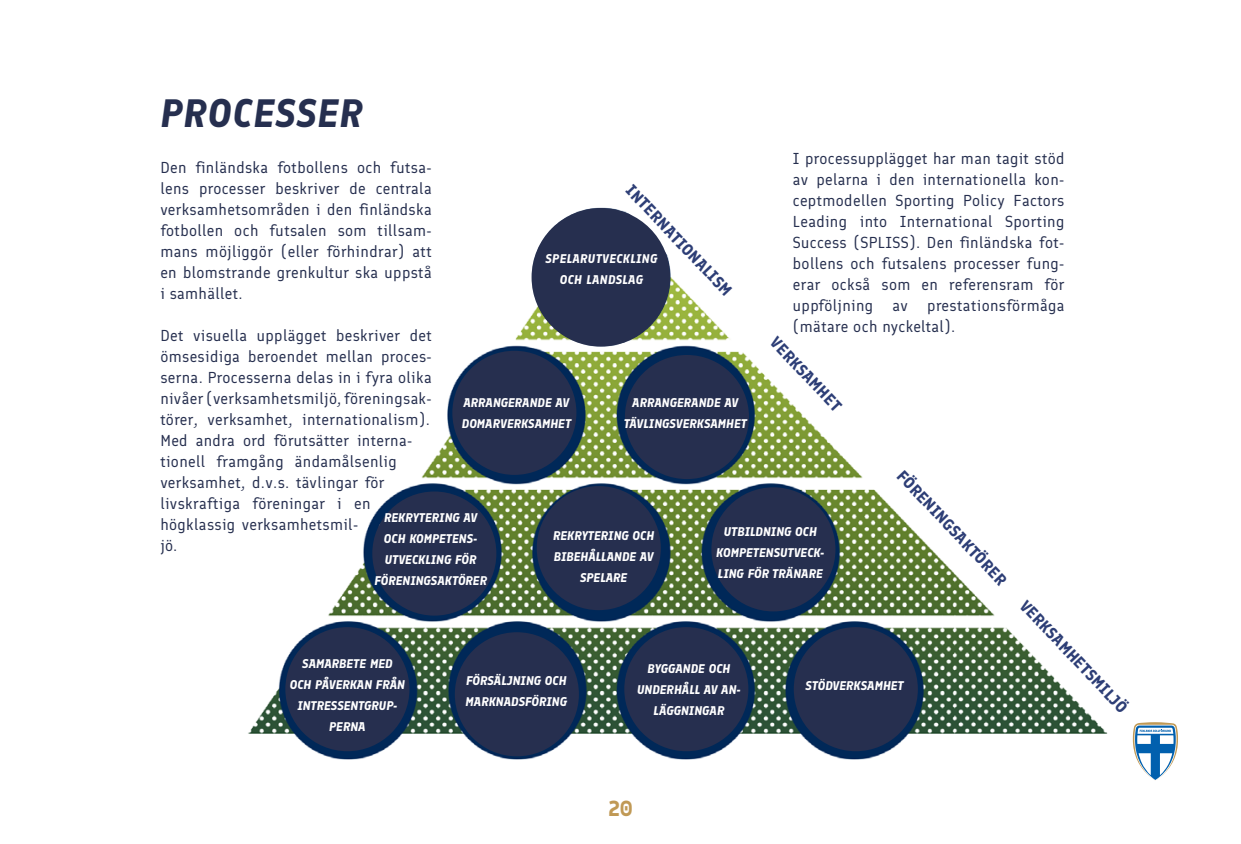
<style>
.page{position:relative;width:1241px;height:844px;background:#fff}
.page>*{position:absolute;margin:0;border:0;box-sizing:border-box;transform-origin:0 0}
.t1{font:italic 700 38.5px "Finlandica";letter-spacing:.025em;color:#262f4f}
.t2{font:700 21px "Finlandica";color:#c09955}
.t3{font:15.75px/21px "Finlandica";letter-spacing:.025em;color:#262f4f;text-align:justify}
.t4{font:700 15.75px "Finlandica";color:#2d3e76}
.t5{font:italic 700 12.25px/21px "Finlandica";color:#fff;text-align:center}
.t6{font:italic 700 12.25px "Finlandica";letter-spacing:.025em;color:#fff}
</style>
<div class="page">
<img style="left:248px;top:207px;width:860px;height:553px">
<div style="left:531px;top:208px;width:139px;height:138px;background:#262f4f;border-radius:50%"></div>
<div style="left:452px;top:350px;width:124px;height:125px;background:#262f4f;border-radius:50%"></div>
<div style="left:624px;top:355px;width:124px;height:124px;background:#262f4f;border-radius:50%"></div>
<div style="left:711px;top:487px;width:124px;height:124px;background:#262f4f;border-radius:50%"></div>
<div style="left:536px;top:486px;width:124px;height:124px;background:#262f4f;border-radius:50%"></div>
<div style="left:372px;top:491px;width:124px;height:124px;background:#262f4f;border-radius:50%"></div>
<div style="left:455px;top:632px;width:124px;height:124px;background:#262f4f;border-radius:50%"></div>
<div style="left:624px;top:627px;width:124px;height:124px;background:#262f4f;border-radius:50%"></div>
<div style="left:793px;top:627px;width:124px;height:124px;background:#262f4f;border-radius:50%"></div>
<div style="left:285px;top:627px;width:124px;height:124px;background:#262f4f;border-radius:50%"></div>
<svg style="left:1132px;top:722px;width:45px;height:58px"></svg>
<p class="t1" style="left:160px;top:89px;width:204px">PROCESSER</p>
<p class="t3" style="left:160px;top:157px;width:273px">Den finländska fotbollens och futsa&shy;lens processer beskriver de centrala verksamhetsområden i den finländska fotbollen och futsalen som tillsam&shy;mans möjliggör (eller förhindrar) att en blomstrande grenkultur ska uppstå i samhället.</p>
<p class="t3" style="left:160px;top:325px;width:273px;text-align:left">Det visuella upplägget beskriver det ömsesidiga beroendet mellan proces&shy;serna. Processerna delas in i fyra olika nivåer (verksamhetsmiljö, föreningsak&shy;törer, verksamhet, internationalism).<br>Med andra ord förutsätter interna&shy;tionell framgång ändamålsenlig verksamhet, d.v.s. tävlingar för livskraftiga föreningar i en högklassig verksamhetsmil-<br>jö.</p>
<p class="t3" style="left:792px;top:148px;width:273px">I processupplägget har man tagit stöd av pelarna i den internationella kon&shy;ceptmodellen Sporting Policy Factors Leading into International Sporting Success (SPLISS). Den finländska fot&shy;bollens och futsalens processer fung&shy;erar också som en referensram för uppföljning av prestationsförmåga (mätare och nyckeltal).</p>
<p class="t4" style="left:636px;top:180px;width:147px;rotate:47deg">INTERNATIONALISM</p>
<p class="t6" style="left:545px;top:251px;width:113px">SPELARUTVECKLING</p>
<p class="t6" style="left:559px;top:272px;width:85px">OCH LANDSLAG</p>
<p class="t4" style="left:780px;top:332px;width:97px;rotate:47deg">VERKSAMHET</p>
<p class="t5" style="left:463px;top:392px;width:107px">ARRANGERANDE AV</p>
<p class="t5" style="left:461px;top:413px;width:111px">DOMARVERKSAMHET</p>
<p class="t5" style="left:632px;top:392px;width:107px">ARRANGERANDE AV</p>
<p class="t5" style="left:623px;top:413px;width:125px">TÄVLINGSVERKSAMHET</p>
<p class="t4" style="left:907px;top:466px;width:152px;rotate:47deg">FÖRENINGSAKTÖRER</p>
<p class="t5" style="left:374px;top:507px;width:114px">REKRYTERING AV<br>OCH KOMPETENS-<br>UTVECKLING FÖR<br>FÖRENINGSAKTÖRER</p>
<p class="t5" style="left:716px;top:521px;width:110px">UTBILDNING OCH<br>KOMPETENSUTVECK-<br>LING FÖR TRÄNARE</p>
<p class="t5" style="left:553px;top:525px;width:103px">REKRYTERING OCH<br>BIBEHÅLLANDE AV<br>SPELARE</p>
<p class="t5" style="left:302px;top:652px;width:92px">SAMARBETE MED</p>
<p class="t5" style="left:290px;top:673px;width:117px">OCH PÅVERKAN FRÅN</p>
<p class="t5" style="left:297px;top:694px;width:102px">INTRESSENTGRUP-<br>PERNA</p>
<p class="t5" style="left:466px;top:670px;width:102px">FÖRSÄLJNING OCH</p>
<p class="t5" style="left:465px;top:691px;width:103px">MARKNADSFÖRING</p>
<p class="t5" style="left:637px;top:657px;width:105px">BYGGANDE OCH<br>UNDERHÅLL AV AN-<br>LÄGGNINGAR</p>
<p class="t2" style="left:608px;top:795px;width:26px">20</p>
<p class="t5" style="left:805px;top:675px;width:100px">STÖDVERKSAMHET</p>
<p class="t4" style="left:1030px;top:595px;width:149px;rotate:47deg">VERKSAMHETSMILJÖ</p>
</div>
